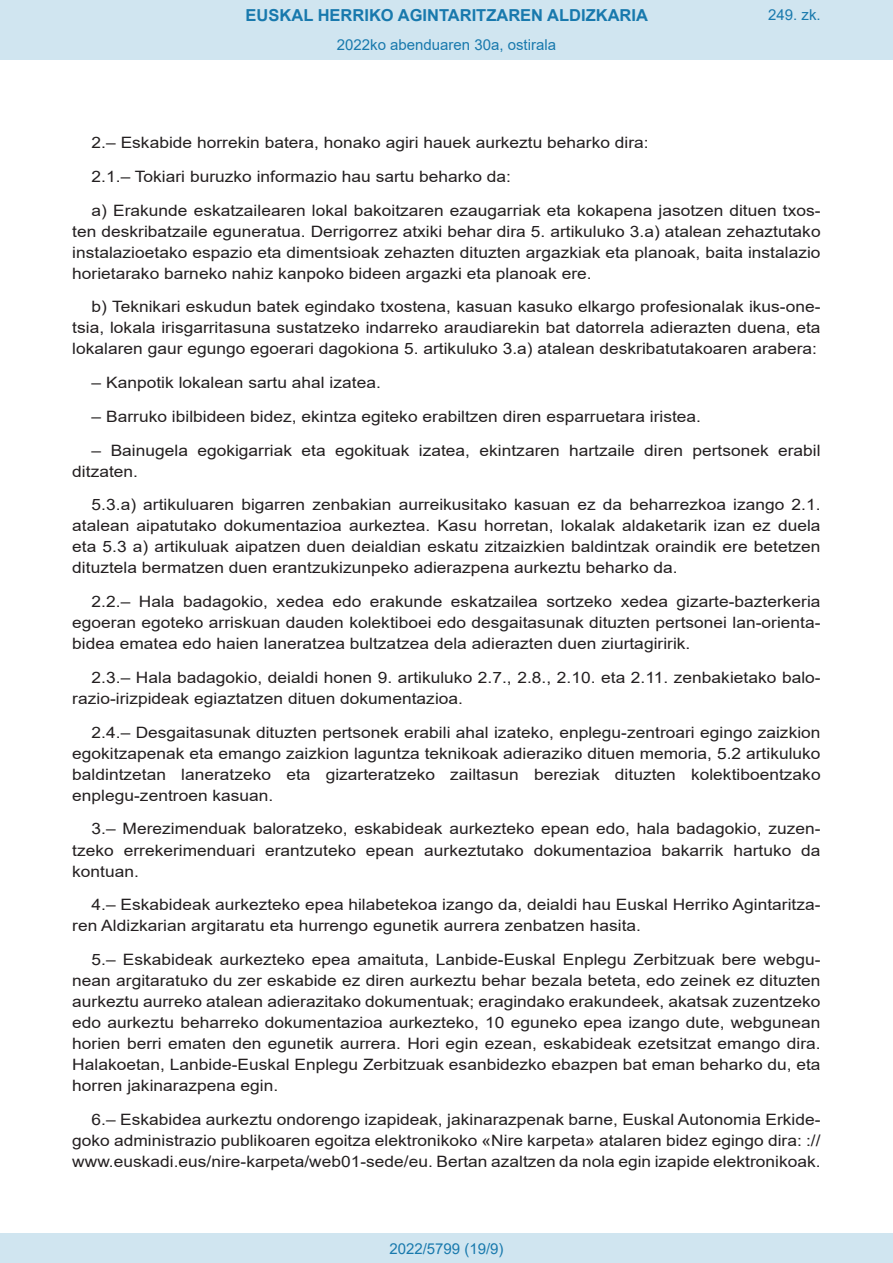
<style>
.page{position:relative;width:893px;height:1263px;background:#fff}
.page>*{position:absolute;margin:0;border:0;box-sizing:border-box;transform-origin:0 0}
.t1{font:700 16.5px "Arial";color:#1879ad}
.BOPVDetalle{font:15.6px/21px "Arial";color:#231f20;text-align:justify;scale:1.11 1}
.Paginacion_Centro{font:15px "Arial";color:#1879ad}
</style>
<div class="page">
<div style="left:0;top:0;width:893px;height:60px;background:#d0e5f0"></div>
<div style="left:0;top:1233px;width:893px;height:30px;background:#d0e5f0"></div>
<p class="t1" style="left:246px;top:3px;width:404px">EUSKAL HERRIKO AGINTARITZAREN ALDIZKARIA</p>
<p class="Paginacion_Centro" style="left:337px;top:35px;width:221px">2022ko abenduaren 30a, ostirala</p>
<p class="Paginacion_Centro" style="left:768px;top:5px;width:54px">249. zk.</p>
<p class="BOPVDetalle" style="left:92px;top:132px;width:503px">2.– Eskabide horrekin batera, honako agiri hauek aurkeztu beharko dira:</p>
<p class="BOPVDetalle" style="left:92px;top:166px;width:379px">2.1.– Tokiari buruzko informazio hau sartu beharko da:</p>
<p class="BOPVDetalle" style="left:72px;top:200px;width:676px;text-indent:19px">a) Erakunde eskatzailearen lokal bakoitzaren ezaugarriak eta kokapena jasotzen dituen txos&shy;ten deskribatzaile eguneratua. Derrigorrez atxiki behar dira 5. artikuluko 3.a) atalean zehaztutako instalazioetako espazio eta dimentsioak zehazten dituzten argazkiak eta planoak, baita instalazio horietarako barneko nahiz kanpoko bideen argazki eta planoak ere.</p>
<p class="BOPVDetalle" style="left:72px;top:296px;width:676px;text-indent:19px">b) Teknikari eskudun batek egindako txostena, kasuan kasuko elkargo profesionalak ikus-one&shy;tsia, lokala irisgarritasuna sustatzeko indarreko araudiarekin bat datorrela adierazten duena, eta lokalaren gaur egungo egoerari dagokiona 5. artikuluko 3.a) atalean deskribatutakoaren arabera:</p>
<p class="BOPVDetalle" style="left:92px;top:372px;width:262px">– Kanpotik lokalean sartu ahal izatea.</p>
<p class="BOPVDetalle" style="left:92px;top:406px;width:551px">– Barruko ibilbideen bidez, ekintza egiteko erabiltzen diren esparruetara iristea.</p>
<p class="BOPVDetalle" style="left:72px;top:440px;width:676px;text-indent:19px">– Bainugela egokigarriak eta egokituak izatea, ekintzaren hartzaile diren pertsonek erabil ditzaten.</p>
<p class="BOPVDetalle" style="left:72px;top:494px;width:676px;text-indent:19px">5.3.a) artikuluaren bigarren zenbakian aurreikusitako kasuan ez da beharrezkoa izango 2.1. atalean aipatutako dokumentazioa aurkeztea. Kasu horretan, lokalak aldaketarik izan ez duela eta 5.3 a) artikuluak aipatzen duen deialdian eskatu zitzaizkien baldintzak oraindik ere betetzen dituztela bermatzen duen erantzukizunpeko adierazpena aurkeztu beharko da.</p>
<p class="BOPVDetalle" style="left:72px;top:591px;width:676px;text-indent:19px">2.2.– Hala badagokio, xedea edo erakunde eskatzailea sortzeko xedea gizarte-bazterkeria egoeran egoteko arriskuan dauden kolektiboei edo desgaitasunak dituzten pertsonei lan-orienta&shy;bidea ematea edo haien laneratzea bultzatzea dela adierazten duen ziurtagiririk.</p>
<p class="BOPVDetalle" style="left:72px;top:667px;width:676px;text-indent:19px">2.3.– Hala badagokio, deialdi honen 9. artikuluko 2.7., 2.8., 2.10. eta 2.11. zenbakietako balo&shy;razio-irizpideak egiaztatzen dituen dokumentazioa.</p>
<p class="BOPVDetalle" style="left:72px;top:722px;width:676px;text-indent:19px">2.4.– Desgaitasunak dituzten pertsonek erabili ahal izateko, enplegu-zentroari egingo zaizkion egokitzapenak eta emango zaizkion laguntza teknikoak adieraziko dituen memoria, 5.2 artikuluko baldintzetan laneratzeko eta gizarteratzeko zailtasun bereziak dituzten kolektiboentzako enplegu-zentroen kasuan.</p>
<p class="BOPVDetalle" style="left:72px;top:818px;width:676px;text-indent:19px">3.– Merezimenduak baloratzeko, eskabideak aurkezteko epean edo, hala badagokio, zuzen&shy;tzeko errekerimenduari erantzuteko epean aurkeztutako dokumentazioa bakarrik hartuko da kontuan.</p>
<p class="BOPVDetalle" style="left:72px;top:894px;width:676px;text-indent:19px">4.– Eskabideak aurkezteko epea hilabetekoa izango da, deialdi hau Euskal Herriko Agintaritza&shy;ren Aldizkarian argitaratu eta hurrengo egunetik aurrera zenbatzen hasita.</p>
<p class="BOPVDetalle" style="left:72px;top:949px;width:676px;text-indent:19px">5.– Eskabideak aurkezteko epea amaituta, Lanbide-Euskal Enplegu Zerbitzuak bere webgu&shy;nean argitaratuko du zer eskabide ez diren aurkeztu behar bezala beteta, edo zeinek ez dituzten aurkeztu aurreko atalean adierazitako dokumentuak; eragindako erakundeek, akatsak zuzentzeko edo aurkeztu beharreko dokumentazioa aurkezteko, 10 eguneko epea izango dute, webgunean horien berri ematen den egunetik aurrera. Hori egin ezean, eskabideak ezetsitzat emango dira.<br>Halakoetan, Lanbide-Euskal Enplegu Zerbitzuak esanbidezko ebazpen bat eman beharko du, eta horren jakinarazpena egin.</p>
<p class="BOPVDetalle" style="left:72px;top:1109px;width:676px;text-indent:19px">6.– Eskabidea aurkeztu ondorengo izapideak, jakinarazpenak barne, Euskal Autonomia Erkide&shy;goko administrazio publikoaren egoitza elektronikoko «Nire karpeta» atalaren bidez egingo dira: :// www.euskadi.eus/nire-karpeta/web01-sede/eu. Bertan azaltzen da nola egin izapide elektronikoak.</p>
<p class="Paginacion_Centro" style="left:389px;top:1238px;width:116px">2022/5799 (19/9)</p>
</div>
